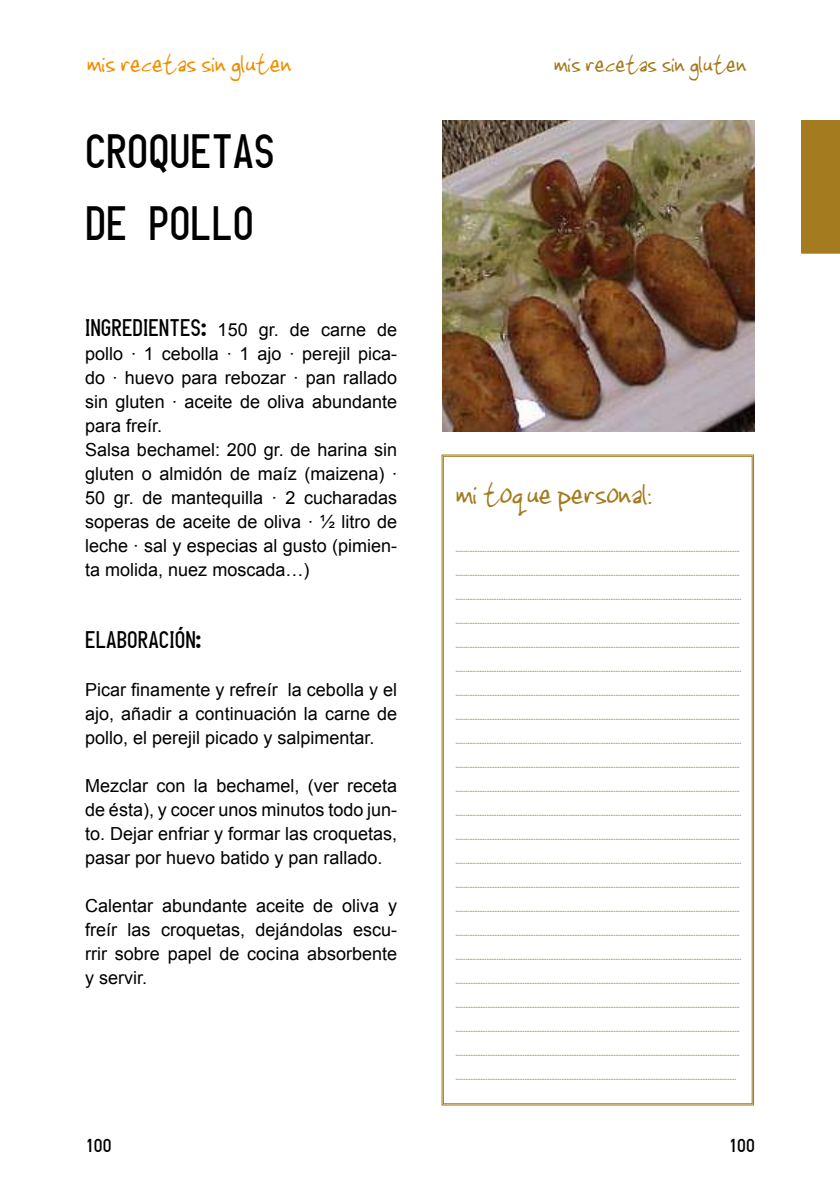
<style>
.page{position:relative;width:840px;height:1191px;background:#fff}
.page>*{position:absolute;margin:0;border:0;box-sizing:border-box;transform-origin:0 0}
.t1{font:48px/72px "One Slot Anderthalb";color:#000}
.t2{font:40px "Jenkinsv 20";color:#a47b1e}
.t3{font:34px "Jenkinsv 20";color:#f18e00}
.t4{font:32px "Jenkinsv 20";color:#a47b1e}
.t5{font:24px "One Slot Anderthalb";color:#000}
.t6{font:20px/24px "Jenkinsv 20";color:#a47b1e;text-align:justify}
.t7{font:20px "One Slot Anderthalb";color:#000}
.t8{font:18px/24px "Arial";color:#000;text-align:justify}
.s1{font-family:"One Slot Anderthalb";font-size:24px}
</style>
<div class="page">
<img style="left:442px;top:120px;width:312px;height:312px">
<svg style="left:441px;top:454px;width:312px;height:651px"></svg>
<div style="left:801px;top:120px;width:38px;height:133px;background:#a47b1e"></div>
<h3 class="t3" style="left:86px;top:45px;width:205px">mis recetas sin gluten</h3>
<h1 class="t1" style="left:85px;top:116px;width:191px">CROQUETAS<br>DE POLLO</h1>
<p class="t8" style="left:85px;top:318px;width:313px;text-align:left"><span class="s1">INGREDIENTES:</span> 150 gr. de carne de pollo · 1 cebolla · 1 ajo · perejil pica&shy;do · huevo para rebozar · pan rallado sin gluten · aceite de oliva abundante para freír.<br>Salsa bechamel: 200 gr. de harina sin gluten o almidón de maíz (maizena) · 50 gr. de mantequilla · 2 cucharadas soperas de aceite de oliva · ½ litro de leche · sal y especias al gusto (pimien&shy;ta molida, nuez moscada…)</p>
<p class="t5" style="left:85px;top:627px;width:117px">ELABORACIÓN:</p>
<p class="t8" style="left:85px;top:678px;width:313px">Picar finamente y refreír la cebolla y el ajo, añadir a continuación la carne de pollo, el perejil picado y salpimentar.</p>
<p class="t8" style="left:85px;top:774px;width:313px">Mezclar con la bechamel, (ver receta de ésta), y cocer unos minutos todo jun&shy;to. Dejar enfriar y formar las croquetas, pasar por huevo batido y pan rallado.</p>
<p class="t8" style="left:85px;top:894px;width:313px">Calentar abundante aceite de oliva y freír las croquetas, dejándolas escu&shy;rrir sobre papel de cocina absorbente y servir.</p>
<p class="t7" style="left:85px;top:1134px;width:28px">100</p>
<h3 class="t4" style="left:553px;top:46px;width:193px">mis recetas sin gluten</h3>
<h2 class="t2" style="left:455px;top:472px;width:197px">mi toque personal:</h2>
<p class="t6" style="left:455px;top:535px;width:287px">....................................................................................................................................................................... ....................................................................................................................................................................... ...................................................................................................................................................................... ....................................................................................................................................................................... ....................................................................................................................................................................... ...................................................................................................................................................................... ....................................................................................................................................................................... ....................................................................................................................................................................... ...................................................................................................................................................................... ....................................................................................................................................................................... ....................................................................................................................................................................... ...................................................................................................................................................................... ....................................................................................................................................................................... ...................................................................................................................................................................... ....................................................................................................................................................................... ....................................................................................................................................................................... ....................................................................................................................................................................... ...................................................................................................................................................................... ........................................................................................................................................................................ ........................................................................................................................................................................ ........................................................................................................................................................................ ........................................................................................................................................................................ .......................................................................................................................................................................</p>
<p class="t7" style="left:728px;top:1134px;width:28px">100</p>
</div>
